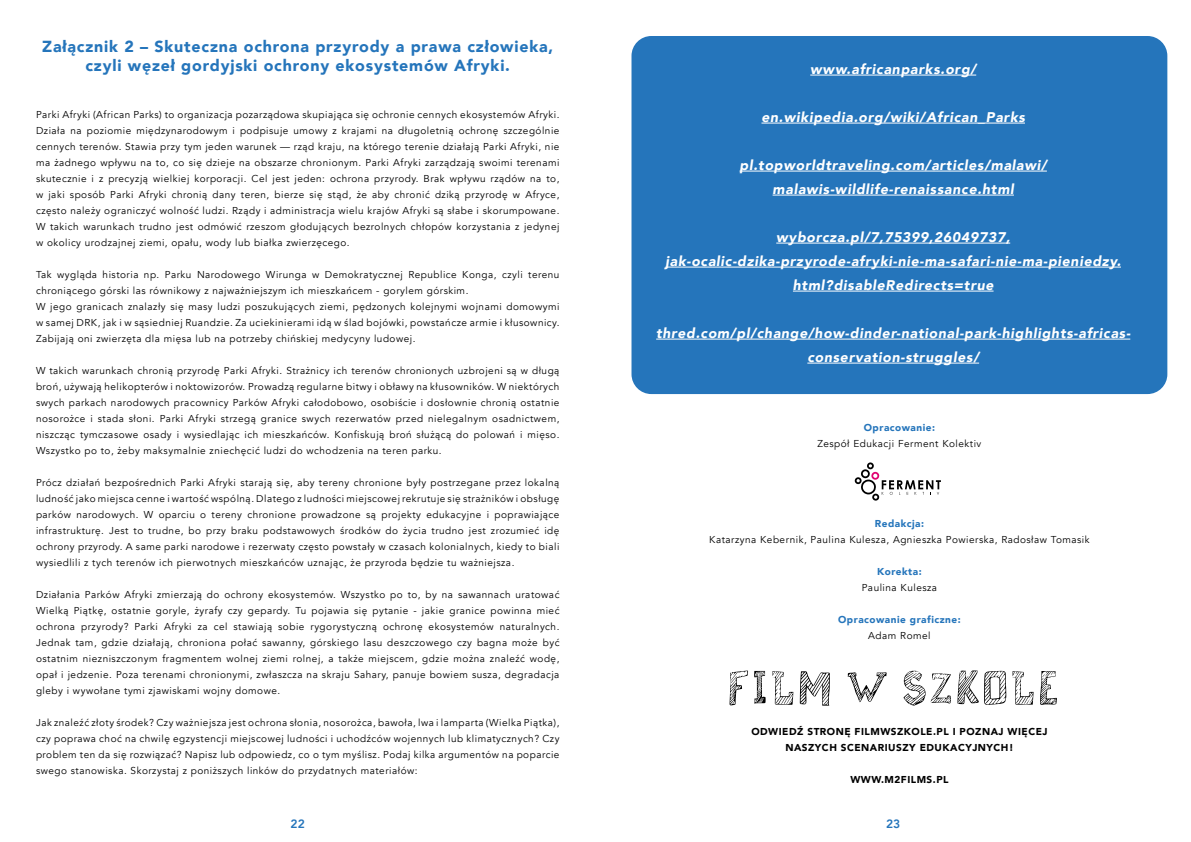
<style>
.page{position:relative;width:1191px;height:842px;background:#fff}
.page>*{position:absolute;margin:0;border:0;box-sizing:border-box;transform-origin:0 0}
.t1{font:900 16px/19.2px "Avenir";letter-spacing:.05em;color:#2575bb;text-align:center}
.t2{font:italic 900 14px/24px "Avenir";letter-spacing:.05em;color:#fff;text-align:center}
.t3{font:800 12px "Avenir";color:#2575bb}
.t4{font:10px/16px "Avenir";letter-spacing:.05em;color:#000;text-align:justify}
.t5{font:900 10px/16px "Avenir";letter-spacing:.05em;color:#000;text-align:center}
.t6{font:900 10px "Avenir";letter-spacing:.05em;color:#2575bb}
</style>
<div class="page">
<div style="left:631px;top:36px;width:536px;height:358px;background:#2575bb;border-radius:20px"></div>
<hr style="left:810px;top:75px;width:166px;height:1px;background:#fff">
<hr style="left:761px;top:123px;width:264px;height:1px;background:#fff">
<hr style="left:739px;top:171px;width:308px;height:1px;background:#fff">
<hr style="left:772px;top:195px;width:242px;height:1px;background:#fff">
<hr style="left:776px;top:243px;width:234px;height:1px;background:#fff">
<hr style="left:665px;top:267px;width:456px;height:1px;background:#fff">
<hr style="left:793px;top:291px;width:200px;height:1px;background:#fff">
<hr style="left:656px;top:339px;width:474px;height:1px;background:#fff">
<hr style="left:807px;top:363px;width:172px;height:1px;background:#fff">
<svg style="left:800px;top:671px;width:30px;height:35px"></svg>
<svg style="left:847px;top:672px;width:39px;height:30px"></svg>
<svg style="left:957px;top:670px;width:49px;height:35px"></svg>
<svg style="left:754px;top:671px;width:11px;height:32px"></svg>
<svg style="left:729px;top:670px;width:19px;height:35px"></svg>
<svg style="left:772px;top:671px;width:21px;height:34px"></svg>
<svg style="left:903px;top:670px;width:48px;height:36px"></svg>
<svg style="left:905px;top:673px;width:8px;height:6px"></svg>
<svg style="left:1040px;top:671px;width:17px;height:34px"></svg>
<svg style="left:731px;top:676px;width:6px;height:7px"></svg>
<svg style="left:1012px;top:671px;width:21px;height:34px"></svg>
<svg style="left:854px;top:462px;width:87px;height:39px"></svg>
<h1 class="t1" style="left:42px;top:36px;width:512px">Załącznik 2 – Skuteczna ochrona przyrody a prawa człowieka, czyli węzeł gordyjski ochrony ekosystemów Afryki.</h1>
<p class="t4" style="left:36px;top:106px;width:525px">Parki Afryki (African Parks) to organizacja pozarządowa skupiająca się ochronie cennych ekosystemów Afryki.<br>Działa na poziomie międzynarodowym i podpisuje umowy z krajami na długoletnią ochronę szczególnie cennych terenów. Stawia przy tym jeden warunek — rząd kraju, na którego terenie działają Parki Afryki, nie ma żadnego wpływu na to, co się dzieje na obszarze chronionym. Parki Afryki zarządzają swoimi terenami skutecznie i z precyzją wielkiej korporacji. Cel jest jeden: ochrona przyrody. Brak wpływu rządów na to, w jaki sposób Parki Afryki chronią dany teren, bierze się stąd, że aby chronić dziką przyrodę w Afryce, często należy ograniczyć wolność ludzi. Rządy i administracja wielu krajów Afryki są słabe i skorumpowane.<br>W takich warunkach trudno jest odmówić rzeszom głodujących bezrolnych chłopów korzystania z jedynej w okolicy urodzajnej ziemi, opału, wody lub białka zwierzęcego.</p>
<p class="t4" style="left:36px;top:266px;width:525px;text-align:left">Tak wygląda historia np. Parku Narodowego Wirunga w Demokratycznej Republice Konga, czyli terenu chroniącego górski las równikowy z najważniejszym ich mieszkańcem - gorylem górskim.<br>W jego granicach znalazły się masy ludzi poszukujących ziemi, pędzonych kolejnymi wojnami domowymi w samej DRK, jak i w sąsiedniej Ruandzie. Za uciekinierami idą w ślad bojówki, powstańcze armie i kłusownicy.<br>Zabijają oni zwierzęta dla mięsa lub na potrzeby chińskiej medycyny ludowej.</p>
<p class="t4" style="left:36px;top:362px;width:525px">W takich warunkach chronią przyrodę Parki Afryki. Strażnicy ich terenów chronionych uzbrojeni są w długą broń, używają helikopterów i noktowizorów. Prowadzą regularne bitwy i obławy na kłusowników. W niektórych swych parkach narodowych pracownicy Parków Afryki całodobowo, osobiście i dosłownie chronią ostatnie nosorożce i stada słoni. Parki Afryki strzegą granice swych rezerwatów przed nielegalnym osadnictwem, niszcząc tymczasowe osady i wysiedlając ich mieszkańców. Konfiskują broń służącą do polowań i mięso.<br>Wszystko po to, żeby maksymalnie zniechęcić ludzi do wchodzenia na teren parku.</p>
<p class="t4" style="left:36px;top:474px;width:525px">Prócz działań bezpośrednich Parki Afryki starają się, aby tereny chronione były postrzegane przez lokalną ludność jako miejsca cenne i wartość wspólną. Dlatego z ludności miejscowej rekrutuje się strażników i obsługę parków narodowych. W oparciu o tereny chronione prowadzone są projekty edukacyjne i poprawiające infrastrukturę. Jest to trudne, bo przy braku podstawowych środków do życia trudno jest zrozumieć idę ochrony przyrody. A same parki narodowe i rezerwaty często powstały w czasach kolonialnych, kiedy to biali wysiedlili z tych terenów ich pierwotnych mieszkańców uznając, że przyroda będzie tu ważniejsza.</p>
<p class="t4" style="left:36px;top:586px;width:525px">Działania Parków Afryki zmierzają do ochrony ekosystemów. Wszystko po to, by na sawannach uratować Wielką Piątkę, ostatnie goryle, żyrafy czy gepardy. Tu pojawia się pytanie - jakie granice powinna mieć ochrona przyrody? Parki Afryki za cel stawiają sobie rygorystyczną ochronę ekosystemów naturalnych.<br>Jednak tam, gdzie działają, chroniona połać sawanny, górskiego lasu deszczowego czy bagna może być ostatnim niezniszczonym fragmentem wolnej ziemi rolnej, a także miejscem, gdzie można znaleźć wodę, opał i jedzenie. Poza terenami chronionymi, zwłaszcza na skraju Sahary, panuje bowiem susza, degradacja gleby i wywołane tymi zjawiskami wojny domowe.</p>
<p class="t4" style="left:36px;top:714px;width:525px">Jak znaleźć złoty środek? Czy ważniejsza jest ochrona słonia, nosorożca, bawoła, lwa i lamparta (Wielka Piątka), czy poprawa choć na chwilę egzystencji miejscowej ludności i uchodźców wojennych lub klimatycznych? Czy problem ten da się rozwiązać? Napisz lub odpowiedz, co o tym myślisz. Podaj kilka argumentów na poparcie swego stanowiska. Skorzystaj z poniższych linków do przydatnych materiałów:</p>
<h2 class="t2" style="left:810px;top:57px;width:167px">www.africanparks.org/</h2>
<h2 class="t2" style="left:761px;top:105px;width:265px">en.wikipedia.org/wiki/African_Parks</h2>
<h2 class="t2" style="left:739px;top:153px;width:309px">pl.topworldtraveling.com/articles/malawi/ malawis-wildlife-renaissance.html</h2>
<h2 class="t2" style="left:665px;top:225px;width:457px">wyborcza.pl/7,75399,26049737, jak-ocalic-dzika-przyrode-afryki-nie-ma-safari-nie-ma-pieniedzy. html?disableRedirects=true</h2>
<h2 class="t2" style="left:656px;top:321px;width:476px">thred.com/pl/change/how-dinder-national-park-highlights-africas&shy;conservation-struggles/</h2>
<p class="t6" style="left:863px;top:419px;width:73px">Opracowanie:</p>
<p class="t4" style="left:817px;top:436px;width:166px">Zespół Edukacji Ferment Kolektiv</p>
<p class="t6" style="left:874px;top:515px;width:51px">Redakcja:</p>
<p class="t4" style="left:709px;top:532px;width:382px">Katarzyna Kebernik, Paulina Kulesza, Agnieszka Powierska, Radosław Tomasik</p>
<p class="t6" style="left:877px;top:563px;width:46px">Korekta:</p>
<p class="t4" style="left:861px;top:580px;width:77px">Paulina Kulesza</p>
<p class="t6" style="left:838px;top:611px;width:124px">Opracowanie graficzne:</p>
<p class="t4" style="left:868px;top:628px;width:64px">Adam Romel</p>
<p class="t5" style="left:751px;top:723px;width:298px">ODWIEDŹ STRONĘ FILMWSZKOLE.PL I POZNAJ WIĘCEJ<br>NASZYCH SCENARIUSZY EDUKACYJNYCH!</p>
<p class="t5" style="left:850px;top:771px;width:100px">WWW.M2FILMS.PL</p>
<p class="t3" style="left:291px;top:815px;width:16px">22</p>
<p class="t3" style="left:886px;top:815px;width:16px">23</p>
</div>
